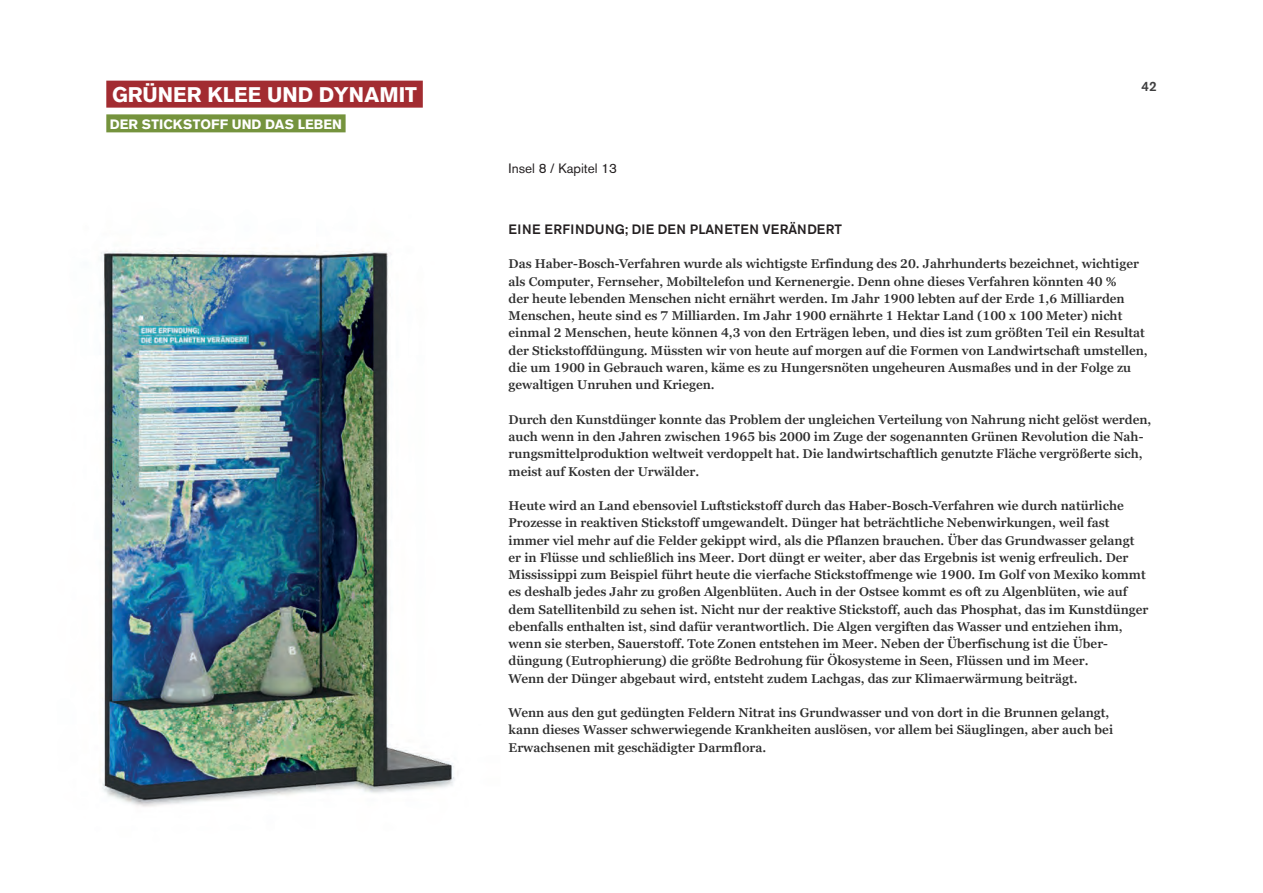
<style>
.page{position:relative;width:1263px;height:893px;background:#fff}
.page>*{position:absolute;margin:0;border:0;box-sizing:border-box;transform-origin:0 0}
.t1{font:700 21px "Akzidenz Grotesk BE";color:#fff}
.t2{font:500 13.5px "Akzidenz Grotesk BE";letter-spacing:.03em;color:#231f20}
.t3{font:700 13.5px "Akzidenz Grotesk BE";color:#fff}
.t4{font:13.5px "Akzidenz Grotesk BE";color:#231f20}
.t5{font:500 13.5px "Akzidenz Grotesk BE";color:#3e3e3f}
.t6{font:600 12.75px/17.2px "Georgia Pro";color:#2e2e2e}
</style>
<div class="page">
<img style="left:101px;top:80px;width:354px;height:727px">
<div style="left:106px;top:81px;width:317px;height:27px;background:#a22c31"></div>
<div style="left:106px;top:114px;width:240px;height:18px;background:#75933d"></div>
<h1 class="t1" style="left:112px;top:82px;width:307px">GRÜNER KLEE UND DYNAMIT</h1>
<p class="t3" style="left:110px;top:116px;width:233px">DER STICKSTOFF UND DAS LEBEN</p>
<p class="t4" style="left:509px;top:160px;width:110px">Insel 8 / Kapitel 13</p>
<p class="t5" style="left:1141px;top:78px;width:17px">42</p>
<p class="t2" style="left:509px;top:221px;width:335px">EINE ERFINDUNG; DIE DEN PLANETEN VERÄNDERT</p>
<p class="t6" style="left:509px;top:256px;width:641px">Das Haber-Bosch-Verfahren wurde als wichtigste Erfindung des 20. Jahrhunderts bezeichnet, wichtiger als Computer, Fernseher, Mobiltelefon und Kernenergie. Denn ohne dieses Verfahren könnten 40 %<br>der heute lebenden Menschen nicht ernährt werden. Im Jahr 1900 lebten auf der Erde 1,6 Milliarden Menschen, heute sind es 7 Milliarden. Im Jahr 1900 ernährte 1 Hektar Land (100 x 100 Meter) nicht einmal 2 Menschen, heute können 4,3 von den Erträgen leben, und dies ist zum größten Teil ein Resultat der Stickstoffdüngung. Müssten wir von heute auf morgen auf die Formen von Landwirtschaft umstellen, die um 1900 in Gebrauch waren, käme es zu Hungersnöten ungeheuren Ausmaßes und in der Folge zu gewaltigen Unruhen und Kriegen.</p>
<p class="t6" style="left:509px;top:411px;width:644px">Durch den Kunstdünger konnte das Problem der ungleichen Verteilung von Nahrung nicht gelöst werden, auch wenn in den Jahren zwischen 1965 bis 2000 im Zuge der sogenannten Grünen Revolution die Nah&shy;rungsmittelproduktion weltweit verdoppelt hat. Die landwirtschaftlich genutzte Fläche vergrößerte sich, meist auf Kosten der Urwälder.</p>
<p class="t6" style="left:509px;top:497px;width:641px">Heute wird an Land ebensoviel Luftstickstoff durch das Haber-Bosch-Verfahren wie durch natürliche Prozesse in reaktiven Stickstoff umgewandelt. Dünger hat beträchtliche Nebenwirkungen, weil fast immer viel mehr auf die Felder gekippt wird, als die Pflanzen brauchen. Über das Grundwasser gelangt er in Flüsse und schließlich ins Meer. Dort düngt er weiter, aber das Ergebnis ist wenig erfreulich. Der Mississippi zum Beispiel führt heute die vierfache Stickstoffmenge wie 1900. Im Golf von Mexiko kommt es deshalb jedes Jahr zu großen Algenblüten. Auch in der Ostsee kommt es oft zu Algenblüten, wie auf dem Satellitenbild zu sehen ist. Nicht nur der reaktive Stickstoff, auch das Phosphat, das im Kunstdünger ebenfalls enthalten ist, sind dafür verantwortlich. Die Algen vergiften das Wasser und entziehen ihm, wenn sie sterben, Sauerstoff. Tote Zonen entstehen im Meer. Neben der Überfischung ist die Über&shy;düngung (Eutrophierung) die größte Bedrohung für Ökosysteme in Seen, Flüssen und im Meer.<br>Wenn der Dünger abgebaut wird, entsteht zudem Lachgas, das zur Klimaerwärmung beiträgt.</p>
<p class="t6" style="left:509px;top:704px;width:606px">Wenn aus den gut gedüngten Feldern Nitrat ins Grundwasser und von dort in die Brunnen gelangt, kann dieses Wasser schwerwiegende Krankheiten auslösen, vor allem bei Säuglingen, aber auch bei<br>Erwachsenen mit geschädigter Darmflora.</p>
</div>
